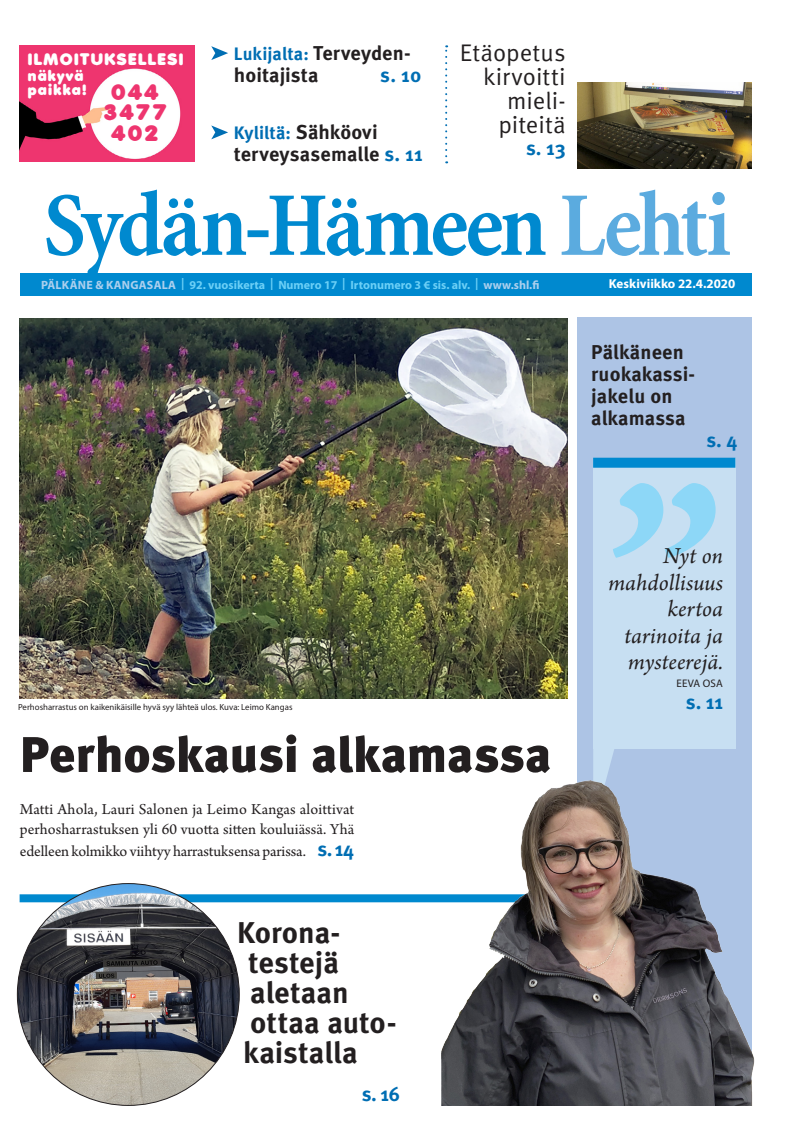
<style>
.page{position:relative;width:794px;height:1134px;background:#fff}
.page>*{position:absolute;margin:0;border:0;box-sizing:border-box;transform-origin:0 0}
.t1{font:900 50px "Meta Pro";letter-spacing:-.005em;color:#231f20}
.t2{font:700 30px/30px "Meta Pro";color:#231f20}
.t3{font:italic 24px/26.4px "Arno Pro";letter-spacing:.005em;color:#231f20;text-align:right}
.t4{font:24px/24px "Meta Pro Norm";color:#231f20;text-align:right}
.t5{font:21.5px/20.5px "Anja Elianeaccent Nornal";letter-spacing:.09em;color:#ee356f;text-align:center}
.t6{font:700 20px/22px "Meta Pro";letter-spacing:.005em;color:#231f20}
.t7{font:700 20px "Meta Pro";color:#006eb3}
.t8{font:700 18px "Meta Pro";letter-spacing:.005em;color:#006eb3}
.t9{font:16px/20px "Arno Pro";letter-spacing:.005em;color:#231f20}
.t10{font:16px "Anja Elianeaccent Nornal";letter-spacing:.09em;color:#fff}
.t11{font:14.1px/14.3px "Anja Elianeaccent Nornal";letter-spacing:.09em;color:#fff}
.t12{font:700 13px "Myriad Pro";color:#fff}
.t13{font:700 12px "Myriad Pro";color:#6bcff6}
.t14{font:11px "Myriad Pro";letter-spacing:.02em;color:#231f20}
.t15{font:8.8px "Myriad Pro";color:#231f20}
.s1{font-size:20px;color:#231f20}
.s2{color:#006eb3}
.s3{color:#accfed}
.s4{font-family:"Meta Pro";font-weight:700;font-size:20px;color:#006eb3}
</style>
<div class="page">
<div style="left:20px;top:894px;width:609px;height:8px;background:#0089cf"></div>
<div style="left:20px;top:273px;width:731px;height:23px;background:#0089cf"></div>
<svg style="left:561px;top:190px;width:169px;height:66px"></svg>
<svg style="left:46px;top:190px;width:499px;height:83px"></svg>
<div style="left:577px;top:317px;width:174px;height:789px;background:#adc4e5"></div>
<div style="left:593px;top:458px;width:142px;height:290px;background:#c7dff2"></div>
<svg style="left:593px;top:748px;width:35px;height:23px"></svg>
<div style="left:593px;top:458px;width:142px;height:10px;background:#0089cf"></div>
<svg style="left:613px;top:483px;width:102px;height:75px"></svg>
<img style="left:17px;top:883px;width:222px;height:222px;border-radius:111px">
<svg style="left:211px;top:46px;width:17px;height:14px"></svg>
<svg style="left:445px;top:45px;width:2px;height:118px"></svg>
<svg style="left:211px;top:125px;width:17px;height:14px"></svg>
<img style="left:20px;top:57px;width:174px;height:104px">
<div style="left:20px;top:45px;width:174px;height:12px;background:#ee356f"></div>
<img style="left:20px;top:318px;width:548px;height:381px">
<img style="left:577px;top:82px;width:174px;height:87px">
<img style="left:441px;top:771px;width:314px;height:335px">
<p class="t10" style="left:28px;top:51px;width:157px">ILMOITUKSELLESI</p>
<h3 class="t5" style="left:103px;top:83px;width:65px">044<br>3477<br>402</h3>
<p class="t11" style="left:28px;top:70px;width:61px">näkyvä paikka!</p>
<p class="t8" style="left:234px;top:40px;width:178px">Lukijalta: <span class="s1">Terveyden-</span></p>
<p class="t6" style="left:234px;top:63px;width:86px">hoitajista</p>
<p class="t7" style="left:380px;top:60px;width:43px">s. 10</p>
<p class="t8" style="left:234px;top:119px;width:145px">Kyliltä: <span class="s1">Sähköovi</span></p>
<p class="t6" style="left:234px;top:142px;width:190px">terveysasemalle <span class="s2">s. 11</span></p>
<h3 class="t4" style="left:460px;top:39px;width:107px">Etäopetus kirvoitti mieli&shy;piteitä</h3>
<p class="t7" style="left:526px;top:132px;width:41px">s. 13</p>
<p class="t13" style="left:41px;top:277px;width:500px"><span class="s3">PÄLKÄNE &amp; KANGASALA</span> | 92. vuosikerta | Numero 17 | Irtonumero 3 € sis. alv. | <span class="s3">www.shl.fi</span></p>
<p class="t15" style="left:18px;top:701px;width:276px">Perhosharrastus on kaikenikäisille hyvä syy lähteä ulos. Kuva: Leimo Kangas</p>
<h1 class="t1" style="left:20px;top:715px;width:533px">Perhoskausi alkamassa</h1>
<p class="t9" style="left:20px;top:800px;width:336px">Matti Ahola, Lauri Salonen ja Leimo Kangas aloittivat perhosharrastuksen yli 60 vuotta sitten kouluiässä. Yhä</p>
<p class="t9" style="left:20px;top:842px;width:336px">edelleen kolmikko viihtyy harrastuksensa parissa. <span class="s4">s. 14</span></p>
<h2 class="t2" style="left:237px;top:916px;width:161px">Korona&shy;testejä aletaan ottaa auto&shy;kaistalla</h2>
<p class="t7" style="left:362px;top:1078px;width:40px">s. 16</p>
<p class="t12" style="left:609px;top:275px;width:128px">Keskiviikko 22.4.2020</p>
<p class="t6" style="left:591px;top:340px;width:105px">Pälkäneen ruokakassi&shy;jakelu on alkamassa</p>
<p class="t7" style="left:706px;top:424px;width:32px">s. 4</p>
<h3 class="t3" style="left:608px;top:544px;width:116px">Nyt on mahdollisuus kertoa tarinoita ja mysteerejä.</h3>
<p class="t14" style="left:676px;top:676px;width:48px">EEVA OSA</p>
<p class="t7" style="left:686px;top:686px;width:39px">s. 11</p>
</div>
